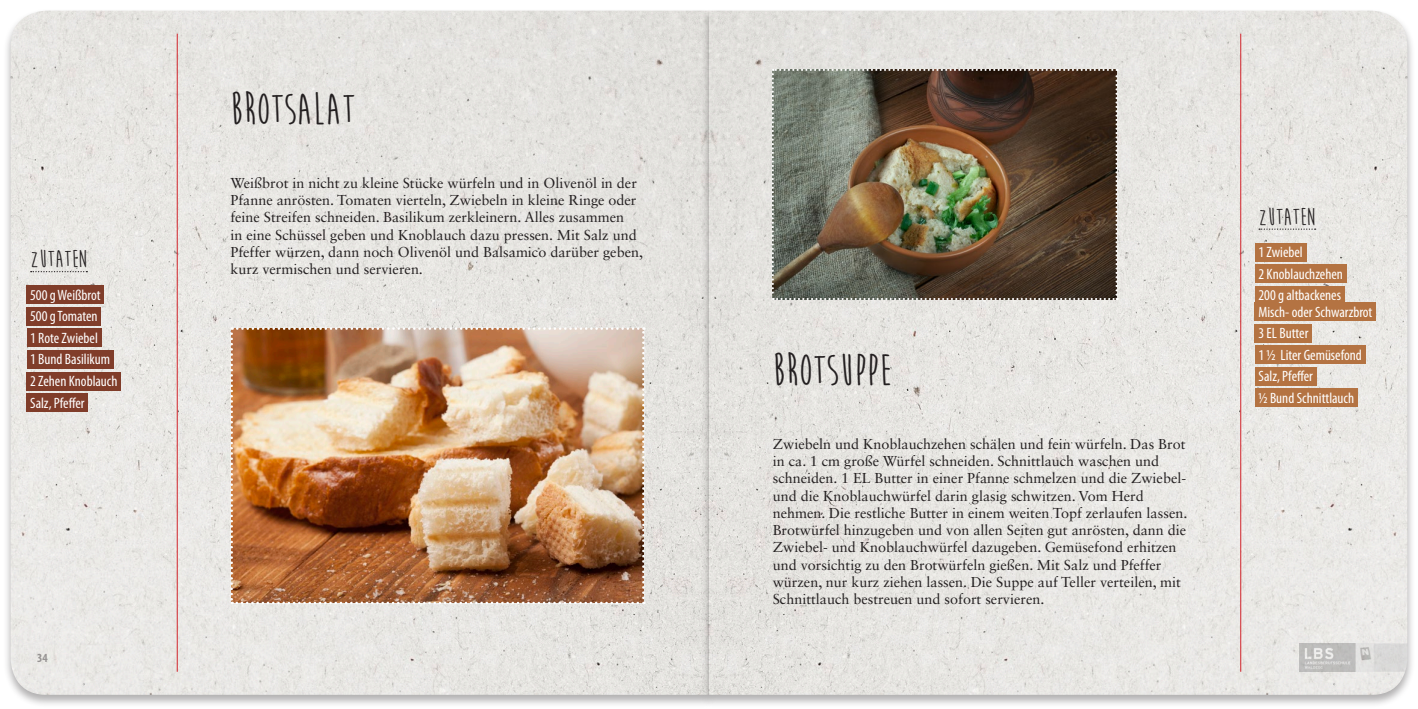
<style>
.page{position:relative;width:1418px;height:709px;background:#fff}
.page>*{position:absolute;margin:0;border:0;box-sizing:border-box;transform-origin:0 0}
.t1{font:700 45px "Moon Flower";color:#231f20}
.t2{font:700 25px "Moon Flower";color:#231f20}
.t3{font:condensed 15px/21.6px "Myriad Pro";color:#fff}
.t4{font:14.38px/17.2px "Sabon LT Std";color:#231f20}
.t5{font:700 condensed 12.5px "Myriad Pro";color:#979494}
</style>
<div class="page">
<div style="left:3px;top:8px;width:713px;height:699px;background:#231f20;opacity:.35"></div>
<img style="left:11px;top:11px;width:690px;height:683px">
<div style="left:701px;top:8px;width:713px;height:699px;background:#231f20;opacity:.35"></div>
<hr style="left:177px;top:34px;width:1px;height:637px;background:#d1232a">
<hr style="left:1240px;top:34px;width:1px;height:637px;background:#d1232a">
<img style="left:1299px;top:643px;width:74px;height:28px">
<svg style="left:1373px;top:643px;width:34px;height:28px"></svg>
<div style="left:27px;top:285px;width:77px;height:19px;background:#803d2a"></div>
<div style="left:27px;top:307px;width:74px;height:18px;background:#803d2a"></div>
<div style="left:27px;top:328px;width:74px;height:19px;background:#803d2a"></div>
<div style="left:27px;top:350px;width:86px;height:19px;background:#803d2a"></div>
<div style="left:27px;top:372px;width:94px;height:18px;background:#803d2a"></div>
<div style="left:27px;top:393px;width:61px;height:19px;background:#803d2a"></div>
<svg style="left:31px;top:271px;width:56px;height:1px"></svg>
<img style="left:230px;top:327px;width:414px;height:277px">
<img style="left:771px;top:69px;width:346px;height:231px">
<div style="left:1254px;top:243px;width:52px;height:18px;background:#b47342"></div>
<div style="left:1254px;top:264px;width:92px;height:19px;background:#b47342"></div>
<div style="left:1254px;top:286px;width:90px;height:18px;background:#b47342"></div>
<div style="left:1254px;top:302px;width:121px;height:19px;background:#b47342"></div>
<div style="left:1254px;top:324px;width:57px;height:18px;background:#b47342"></div>
<div style="left:1254px;top:345px;width:111px;height:19px;background:#b47342"></div>
<div style="left:1254px;top:367px;width:62px;height:18px;background:#b47342"></div>
<div style="left:1254px;top:388px;width:103px;height:19px;background:#b47342"></div>
<svg style="left:1258px;top:228px;width:57px;height:2px"></svg>
<h2 class="t2" style="left:30px;top:246px;width:58px">ZUTATEN</h2>
<p class="t3" style="left:30px;top:284px;width:89px">500 g Weißbrot<br>500 g Tomaten<br>1 Rote Zwiebel<br>1 Bund Basilikum<br>2 Zehen Knoblauch<br>Salz, Pfeffer</p>
<p class="t5" style="left:37px;top:650px;width:12px">34</p>
<h1 class="t1" style="left:230px;top:85px;width:126px">BROTSALAT</h1>
<p class="t4" style="left:230px;top:174px;width:414px">Weißbrot in nicht zu kleine Stücke würfeln und in Olivenöl in der Pfanne anrösten. Tomaten vierteln, Zwiebeln in kleine Ringe oder feine Streifen schneiden. Basilikum zerkleinern. Alles zusammen<br>in eine Schüssel geben und Knoblauch dazu pressen. Mit Salz und Pfeffer würzen, dann noch Olivenöl und Balsamico darüber geben, kurz vermischen und servieren.</p>
<h1 class="t1" style="left:772px;top:346px;width:120px">BROTSUPPE</h1>
<p class="t4" style="left:772px;top:435px;width:416px">Zwiebeln und Knoblauchzehen schälen und fein würfeln. Das Brot in ca. 1 cm große Würfel schneiden. Schnittlauch waschen und schneiden. 1 EL Butter in einer Pfanne schmelzen und die Zwiebel&shy;und die Knoblauchwürfel darin glasig schwitzen. Vom Herd nehmen. Die restliche Butter in einem weiten Topf zerlaufen lassen.<br>Brotwürfel hinzugeben und von allen Seiten gut anrösten, dann die Zwiebel- und Knoblauchwürfel dazugeben. Gemüsefond erhitzen und vorsichtig zu den Brotwürfeln gießen. Mit Salz und Pfeffer würzen, nur kurz ziehen lassen. Die Suppe auf Teller verteilen, mit Schnittlauch bestreuen und sofort servieren.</p>
<h2 class="t2" style="left:1258px;top:204px;width:58px">ZUTATEN</h2>
<p class="t3" style="left:1258px;top:241px;width:86px">1 Zwiebel<br>2 Knoblauchzehen<br>200 g altbackenes</p>
<p class="t3" style="left:1258px;top:301px;width:115px">Misch- oder Schwarzbrot<br>3 EL Butter<br>1 ½ Liter Gemüsefond<br>Salz, Pfeffer<br>½ Bund Schnittlauch</p>
</div>
